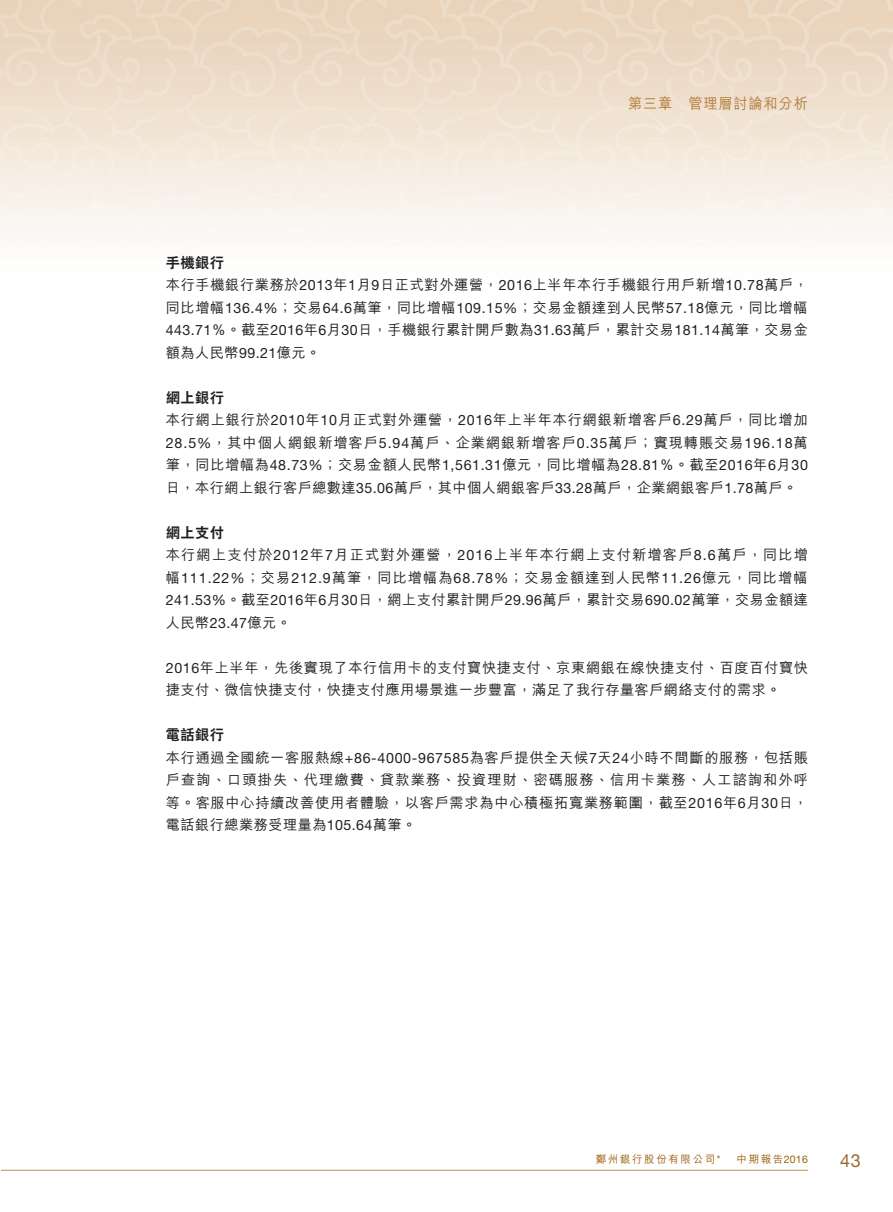
<style>
.page{position:relative;width:893px;height:1212px;background:#fff}
.page>*{position:absolute;margin:0;border:0;box-sizing:border-box;transform-origin:0 0}
.t1{font:18px "Helvetica Neue LT Std";color:#9a682e}
.t2{font:500 15px "M Hei HK";letter-spacing:.055em;color:#b47e40;scale:.95 1}
._1__內文{font:500 14.25px/22.5px "M Hei HK";letter-spacing:.04em;color:#231f20;text-align:justify}
._1__內文-2{font:800 14.25px "C Hei 2 HK";letter-spacing:.03em;color:#231f20}
.t3{font:500 10.5px "M Hei HK";letter-spacing:.155em;color:#9c5f0d}
.s1{font-family:"Helvetica Neue LT Std";font-weight:400}
</style>
<div class="page">
<hr style="left:1px;top:1170px;width:807px;height:1px;background:#bd8c55">
<p class="t2" style="left:628px;top:92px;width:191px">第三章 管理層討論和分析</p>
<p class="_1__內文-2" style="left:166px;top:255px;width:60px">手機銀行</p>
<p class="_1__內文" style="left:166px;top:273px;width:644px">本行手機銀行業務於<span class="s1">2013</span>年<span class="s1">1</span>月<span class="s1">9</span>日正式對外運營，<span class="s1">2016</span>上半年本行手機銀行用戶新增<span class="s1">10.78</span>萬戶，同比增幅<span class="s1">136.4%</span>；交易<span class="s1">64.6</span>萬筆，同比增幅<span class="s1">109.15%</span>；交易金額達到人民幣<span class="s1">57.18</span>億元，同比增幅<span class="s1">443.71</span>％。截至<span class="s1">2016</span>年<span class="s1">6</span>月<span class="s1">30</span>日，手機銀行累計開戶數為<span class="s1">31.63</span>萬戶，累計交易<span class="s1">181.14</span>萬筆，交易金額為人民幣<span class="s1">99.21</span>億元。</p>
<p class="_1__內文-2" style="left:166px;top:390px;width:60px">網上銀行</p>
<p class="_1__內文" style="left:166px;top:408px;width:644px">本行網上銀行於<span class="s1">2010</span>年<span class="s1">10</span>月正式對外運營，<span class="s1">2016</span>年上半年本行網銀新增客戶<span class="s1">6.29</span>萬戶，同比增加<span class="s1">28.5%</span>，其中個人網銀新增客戶<span class="s1">5.94</span>萬戶、企業網銀新增客戶<span class="s1">0.35</span>萬戶；實現轉賬交易<span class="s1">196.18</span>萬筆，同比增幅為<span class="s1">48.73%</span>；交易金額人民幣<span class="s1">1,561.31</span>億元，同比增幅為<span class="s1">28.81</span>％。截至<span class="s1">2016</span>年<span class="s1">6</span>月<span class="s1">30</span>日，本行網上銀行客戶總數達<span class="s1">35.06</span>萬戶，其中個人網銀客戶<span class="s1">33.28</span>萬戶，企業網銀客戶<span class="s1">1.78</span>萬戶。</p>
<p class="_1__內文-2" style="left:166px;top:525px;width:60px">網上支付</p>
<p class="_1__內文" style="left:166px;top:543px;width:644px">本行網上支付於<span class="s1">2012</span>年<span class="s1">7</span>月正式對外運營，<span class="s1">2016</span>上半年本行網上支付新增客戶<span class="s1">8.6</span>萬戶，同比增幅<span class="s1">111.22%</span>；交易<span class="s1">212.9</span>萬筆，同比增幅為<span class="s1">68.78%</span>；交易金額達到人民幣<span class="s1">11.26</span>億元，同比增幅<span class="s1">241.53%</span>。截至<span class="s1">2016</span>年<span class="s1">6</span>月<span class="s1">30</span>日，網上支付累計開戶<span class="s1">29.96</span>萬戶，累計交易<span class="s1">690.02</span>萬筆，交易金額達人民幣<span class="s1">23.47</span>億元。</p>
<p class="_1__內文" style="left:166px;top:655px;width:644px"><span class="s1">2016</span>年上半年，先後實現了本行信用卡的支付寶快捷支付、京東網銀在線快捷支付、百度百付寶快捷支付、微信快捷支付，快捷支付應用場景進一步豐富，滿足了我行存量客戶網絡支付的需求。</p>
<p class="_1__內文-2" style="left:166px;top:728px;width:60px">電話銀行</p>
<p class="_1__內文" style="left:166px;top:745px;width:644px">本行通過全國統一客服熱線<span class="s1">+86-4000-967585</span>為客戶提供全天候<span class="s1">7</span>天<span class="s1">24</span>小時不間斷的服務，包括賬戶查詢、口頭掛失、代理繳費、貸款業務、投資理財、密碼服務、信用卡業務、人工諮詢和外呼等。客服中心持續改善使用者體驗，以客戶需求為中心積極拓寬業務範圍，截至<span class="s1">2016</span>年<span class="s1">6</span>月<span class="s1">30</span>日，電話銀行總業務受理量為<span class="s1">105.64</span>萬筆。</p>
<p class="t3" style="left:596px;top:1151px;width:126px">鄭州銀行股份有限公司<span class="s1">*</span></p>
<p class="t3" style="left:737px;top:1151px;width:73px">中期報告<span class="s1">2016</span></p>
<p class="t1" style="left:840px;top:1150px;width:22px">43</p>
</div>
